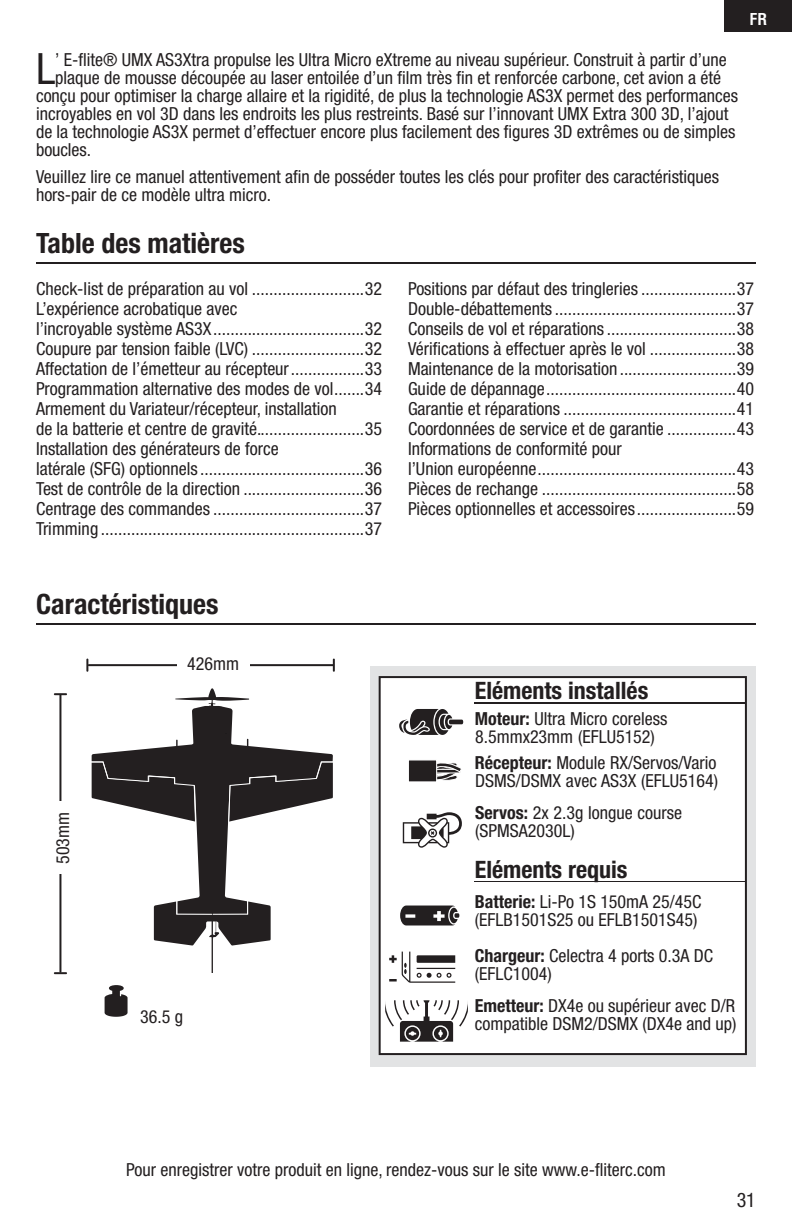
<style>
.page{position:relative;width:792px;height:1224px;background:#fff}
.page>*{position:absolute;margin:0;border:0;box-sizing:border-box;transform-origin:0 0}
.t1{font:condensed 43.2px "Helvetica Neue LT Std";color:#231f20}
.t2{font:700 condensed 28px "Helvetica Neue LT Std";color:#231f20}
.t3{font:700 condensed 24px "Helvetica Neue LT Std";color:#231f20}
.t4{font:condensed 20px "Helvetica Neue LT Std";color:#231f20}
.t5{font:condensed 18px/20px "Helvetica Neue LT Std";color:#231f20}
.t6{font:700 condensed 16px "Helvetica LT Std";color:#fff}
.s1{font-weight:700}
</style>
<div class="page">
<div style="left:725px;top:0;width:67px;height:31px;background:#231f20"></div>
<div style="left:371px;top:666px;width:385px;height:401px;background:#e2e3e4"></div>
<div style="left:379px;top:676px;width:368px;height:379px;background:#fff"></div>
<svg style="left:399px;top:709px;width:64px;height:26px;background:#828081"></svg>
<hr style="left:475px;top:702px;width:271px;height:1px;background:#231f20">
<hr style="left:475px;top:881px;width:271px;height:1px;background:#231f20">
<svg style="left:400px;top:906px;width:59px;height:20px"></svg>
<svg style="left:385px;top:1000px;width:83px;height:42px;background:#b2b0b1"></svg>
<svg style="left:92px;top:688px;width:241px;height:284px"></svg>
<svg style="left:228px;top:761px;width:105px;height:62px"></svg>
<svg style="left:91px;top:761px;width:105px;height:62px"></svg>
<svg style="left:176px;top:899px;width:36px;height:16px"></svg>
<svg style="left:213px;top:899px;width:35px;height:16px"></svg>
<hr style="left:88px;top:664px;width:246px;height:2px;background:#231f20">
<svg style="left:86px;top:659px;width:2px;height:13px"></svg>
<svg style="left:333px;top:659px;width:2px;height:13px"></svg>
<hr style="left:59px;top:694px;width:2px;height:279px;background:#231f20">
<svg style="left:54px;top:972px;width:13px;height:2px"></svg>
<svg style="left:54px;top:693px;width:13px;height:2px"></svg>
<div style="left:50px;top:801px;width:25px;height:73px;background:#fff"></div>
<div style="left:177px;top:652px;width:73px;height:24px;background:#fff"></div>
<svg style="left:105px;top:985px;width:23px;height:32px"></svg>
<svg style="left:403px;top:812px;width:59px;height:36px;background:#b6b4b5"></svg>
<hr style="left:36px;top:262px;width:720px;height:2px;background:#231f20">
<hr style="left:36px;top:623px;width:720px;height:2px;background:#231f20">
<svg style="left:437px;top:761px;width:26px;height:21px"></svg>
<div style="left:408px;top:760px;width:29px;height:22px;background:#231f20"></div>
<div style="left:408px;top:759px;width:29px;height:23px;border:1px solid #fff"></div>
<svg style="left:389px;top:952px;width:66px;height:31px;background:#bebdbd"></svg>
<h1 class="t1" style="left:36px;top:54px;width:21px">L</h1>
<p class="t5" style="left:55px;top:52px;width:673px">’ E-flite® UMX AS3Xtra propulse les Ultra Micro eXtreme au niveau supérieur. Construit à partir d’une</p>
<p class="t5" style="left:55px;top:70px;width:667px">plaque de mousse découpée au laser entoilée d’un film très fin et renforcée carbone, cet avion a été</p>
<p class="t5" style="left:36px;top:88px;width:704px">conçu pour optimiser la charge allaire et la rigidité, de plus la technologie AS3X permet des performances</p>
<p class="t5" style="left:36px;top:106px;width:694px">incroyables en vol 3D dans les endroits les plus restreints. Basé sur l’innovant UMX Extra 300 3D, l’ajout</p>
<p class="t5" style="left:36px;top:124px;width:701px">de la technologie AS3X permet d’effectuer encore plus facilement des figures 3D extrêmes ou de simples</p>
<p class="t5" style="left:36px;top:142px;width:57px">boucles.</p>
<p class="t5" style="left:36px;top:170px;width:685px;line-height:18px">Veuillez lire ce manuel attentivement afin de posséder toutes les clés pour profiter des caractéristiques hors-pair de ce modèle ultra micro.</p>
<h2 class="t2" style="left:36px;top:233px;width:210px">Table des matières</h2>
<p class="t6" style="left:750px;top:14px;width:19px">FR</p>
<p class="t5" style="left:36px;top:281px;width:348px">Check-list de préparation au vol ..........................32<br>L’expérience acrobatique avec<br>l’incroyable système AS3X ...................................32<br>Coupure par tension faible (LVC) ..........................32<br>Affectation de l’émetteur au récepteur .................33<br>Programmation alternative des modes de vol .......34<br>Armement du Variateur/récepteur, installation<br>de la batterie et centre de gravité.........................35<br>Installation des générateurs de force<br>latérale (SFG) optionnels ......................................36<br>Test de contrôle de la direction ............................36<br>Centrage des commandes ...................................37<br>Trimming .............................................................37</p>
<p class="t5" style="left:408px;top:281px;width:348px">Positions par défaut des tringleries ......................37<br>Double-débattements ..........................................37<br>Conseils de vol et réparations ..............................38<br>Vérifications à effectuer après le vol ....................38<br>Maintenance de la motorisation ...........................39<br>Guide de dépannage ............................................40<br>Garantie et réparations ........................................41<br>Coordonnées de service et de garantie ................43<br>Informations de conformité pour<br>l’Union européenne ..............................................43<br>Pièces de rechange .............................................58<br>Pièces optionnelles et accessoires .......................59</p>
<h2 class="t2" style="left:36px;top:594px;width:184px">Caractéristiques</h2>
<p class="t5" style="left:55px;top:864px;width:53px;rotate:-90deg">503mm</p>
<p class="t5" style="left:187px;top:656px;width:53px">426mm</p>
<p class="t5" style="left:140px;top:1008px;width:44px">36.5 g</p>
<h3 class="t3" style="left:475px;top:682px;width:175px">Eléments installés</h3>
<p class="t5" style="left:475px;top:712px;width:194px;line-height:18px"><span class="s1">Moteur:</span> Ultra Micro coreless<br>8.5mmx23mm (EFLU5152)</p>
<p class="t5" style="left:475px;top:756px;width:245px;line-height:18px"><span class="s1">Récepteur:</span> Module RX/Servos/Vario<br>DSMS/DSMX avec AS3X (EFLU5164)</p>
<p class="t5" style="left:475px;top:806px;width:209px;line-height:18px"><span class="s1">Servos:</span> 2x 2.3g longue course (SPMSA2030L)</p>
<h3 class="t3" style="left:475px;top:861px;width:154px">Eléments requis</h3>
<p class="t5" style="left:475px;top:895px;width:228px;line-height:18px"><span class="s1">Batterie:</span> Li-Po 1S 150mA 25/45C (EFLB1501S25 ou EFLB1501S45)</p>
<p class="t5" style="left:475px;top:949px;width:240px;line-height:18px"><span class="s1">Chargeur:</span> Celectra 4 ports 0.3A DC (EFLC1004)</p>
<p class="t5" style="left:475px;top:999px;width:263px;line-height:18px"><span class="s1">Emetteur:</span> DX4e ou supérieur avec D/R compatible DSM2/DSMX (DX4e and up)</p>
<p class="t5" style="left:126px;top:1162px;width:541px">Pour enregistrer votre produit en ligne, rendez-vous sur le site www.e-fliterc.com</p>
<p class="t4" style="left:737px;top:1192px;width:21px">31</p>
</div>
